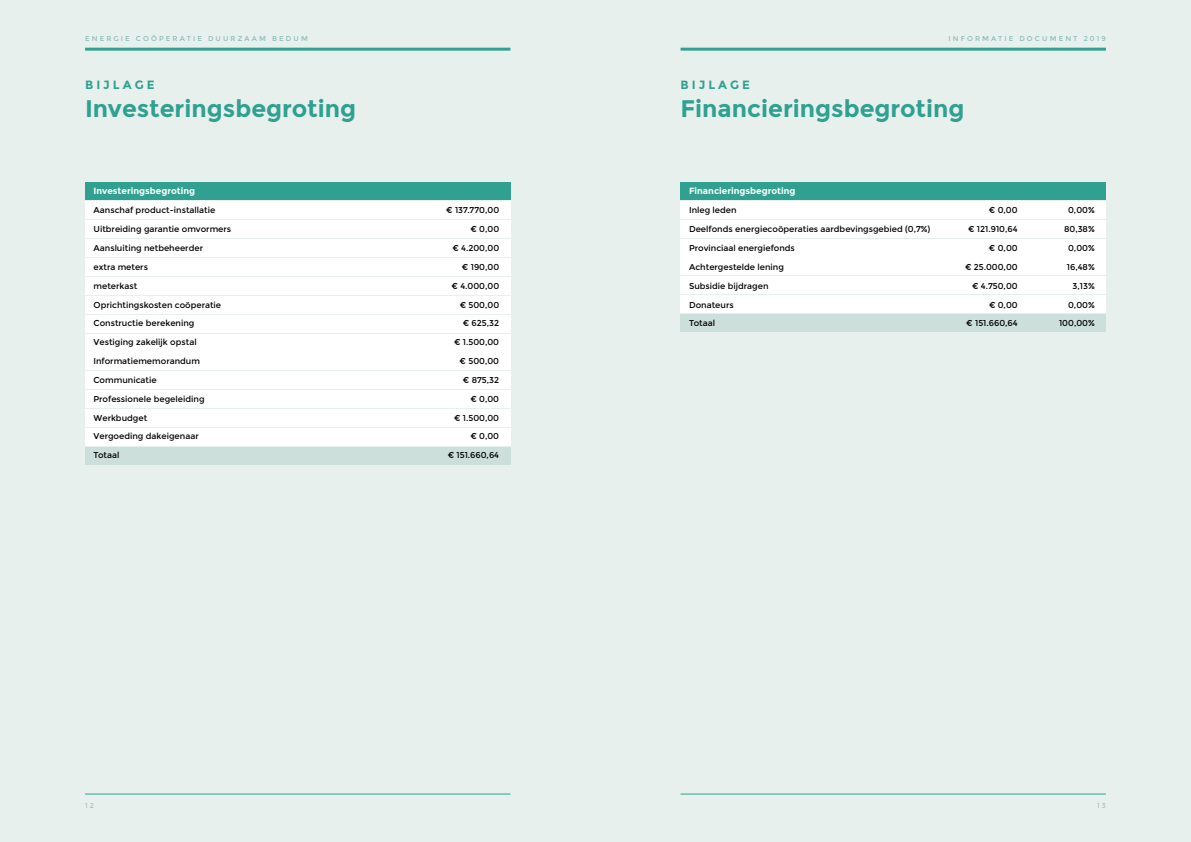
<style>
.page{position:relative;width:1191px;height:842px;background:#fff}
.page>*{position:absolute;margin:0;border:0;box-sizing:border-box;transform-origin:0 0}
.t1{font:700 24px "Montserrat";color:#30a191}
.t2{font:700 12px "Montserrat";letter-spacing:.25em;color:#30a191}
.t3{font:700 9px "Montserrat";color:#fff}
.t4{font:8.5px "Montserrat";color:#000}
.t5{font:7px "Montserrat";letter-spacing:.3em;color:#8bbeb6}
.t6{font:7px "Montserrat";color:#9ec7c0}
</style>
<div class="page">
<div style="left:0;top:0;width:595px;height:842px;background:#e8f0ee"></div>
<div style="left:595px;top:0;width:596px;height:842px;background:#e8f0ee"></div>
<hr style="left:85px;top:48px;width:425px;height:3px;background:#30a191">
<hr style="left:85px;top:794px;width:425px;height:1px;background:#30a191">
<hr style="left:680px;top:48px;width:426px;height:3px;background:#30a191">
<hr style="left:680px;top:794px;width:426px;height:1px;background:#30a191">
<div style="left:85px;top:201px;width:425px;height:18px;background:#fff"></div>
<div style="left:85px;top:182px;width:425px;height:18px;background:#30a191"></div>
<div style="left:85px;top:220px;width:425px;height:18px;background:#fff"></div>
<div style="left:85px;top:239px;width:425px;height:18px;background:#fff"></div>
<div style="left:85px;top:258px;width:425px;height:18px;background:#fff"></div>
<div style="left:85px;top:277px;width:425px;height:18px;background:#fff"></div>
<div style="left:85px;top:315px;width:425px;height:18px;background:#fff"></div>
<div style="left:85px;top:371px;width:425px;height:18px;background:#fff"></div>
<div style="left:85px;top:390px;width:425px;height:18px;background:#fff"></div>
<div style="left:85px;top:428px;width:425px;height:18px;background:#fff"></div>
<div style="left:680px;top:314px;width:426px;height:18px;background:#ccdfdb"></div>
<div style="left:85px;top:296px;width:425px;height:18px;background:#fff"></div>
<div style="left:85px;top:353px;width:425px;height:17px;background:#fff"></div>
<div style="left:85px;top:409px;width:425px;height:18px;background:#fff"></div>
<div style="left:680px;top:239px;width:426px;height:17px;background:#fff"></div>
<div style="left:680px;top:257px;width:426px;height:18px;background:#fff"></div>
<div style="left:680px;top:295px;width:426px;height:18px;background:#fff"></div>
<div style="left:85px;top:334px;width:425px;height:17px;background:#fff"></div>
<div style="left:85px;top:447px;width:425px;height:18px;background:#ccdfdb"></div>
<div style="left:680px;top:220px;width:426px;height:18px;background:#fff"></div>
<div style="left:680px;top:276px;width:426px;height:18px;background:#fff"></div>
<div style="left:680px;top:201px;width:426px;height:18px;background:#fff"></div>
<div style="left:680px;top:182px;width:426px;height:18px;background:#30a191"></div>
<p class="t5" style="left:85px;top:34px;width:224px">ENERGIE COÖPERATIE DUURZAAM BEDUM</p>
<p class="t5" style="left:948px;top:34px;width:159px">INFORMATIE DOCUMENT 2019</p>
<h2 class="t2" style="left:85px;top:77px;width:71px">BIJLAGE</h2>
<h1 class="t1" style="left:85px;top:94px;width:272px">Investeringsbegroting</h1>
<h2 class="t2" style="left:680px;top:77px;width:71px">BIJLAGE</h2>
<h1 class="t1" style="left:680px;top:94px;width:285px">Financieringsbegroting</h1>
<p class="t3" style="left:94px;top:186px;width:103px">Investeringsbegroting</p>
<p class="t4" style="left:94px;top:205px;width:123px">Aanschaf product-installatie</p>
<p class="t4" style="left:446px;top:205px;width:54px">€ 137.770,00</p>
<p class="t4" style="left:94px;top:224px;width:139px">Uitbreiding garantie omvormers</p>
<p class="t4" style="left:470px;top:224px;width:30px">€ 0,00</p>
<p class="t4" style="left:94px;top:243px;width:111px">Aansluiting netbeheerder</p>
<p class="t4" style="left:452px;top:243px;width:48px">€ 4.200,00</p>
<p class="t4" style="left:94px;top:262px;width:56px">extra meters</p>
<p class="t4" style="left:462px;top:262px;width:39px">€ 190,00</p>
<p class="t4" style="left:94px;top:281px;width:45px">meterkast</p>
<p class="t4" style="left:451px;top:281px;width:49px">€ 4.000,00</p>
<p class="t4" style="left:94px;top:300px;width:129px">Oprichtingskosten coöperatie</p>
<p class="t4" style="left:460px;top:300px;width:41px">€ 500,00</p>
<p class="t4" style="left:94px;top:318px;width:102px">Constructie berekening</p>
<p class="t4" style="left:463px;top:318px;width:38px">€ 625,32</p>
<p class="t4" style="left:93px;top:337px;width:105px">Vestiging zakelijk opstal</p>
<p class="t4" style="left:454px;top:337px;width:47px">€ 1.500,00</p>
<p class="t4" style="left:93px;top:356px;width:108px">Informatiememorandum</p>
<p class="t4" style="left:459px;top:356px;width:41px">€ 500,00</p>
<p class="t4" style="left:93px;top:375px;width:65px">Communicatie</p>
<p class="t4" style="left:463px;top:375px;width:38px">€ 875,32</p>
<p class="t4" style="left:93px;top:394px;width:113px">Professionele begeleiding</p>
<p class="t4" style="left:470px;top:394px;width:30px">€ 0,00</p>
<p class="t4" style="left:93px;top:413px;width:55px">Werkbudget</p>
<p class="t4" style="left:454px;top:413px;width:47px">€ 1.500,00</p>
<p class="t4" style="left:93px;top:431px;width:107px">Vergoeding dakeigenaar</p>
<p class="t4" style="left:470px;top:431px;width:30px">€ 0,00</p>
<p class="t4" style="left:93px;top:450px;width:27px">Totaal</p>
<p class="t4" style="left:448px;top:450px;width:53px">€ 151.660,64</p>
<p class="t3" style="left:689px;top:186px;width:108px">Financieringsbegroting</p>
<p class="t4" style="left:689px;top:205px;width:49px">Inleg leden</p>
<p class="t4" style="left:989px;top:205px;width:30px">€ 0,00</p>
<p class="t4" style="left:1068px;top:205px;width:28px">0,00%</p>
<p class="t4" style="left:689px;top:224px;width:243px">Deelfonds energiecoöperaties aardbevingsgebied (0,7%)</p>
<p class="t4" style="left:968px;top:224px;width:51px">€ 121.910,64</p>
<p class="t4" style="left:1064px;top:224px;width:32px">80,38%</p>
<p class="t4" style="left:689px;top:243px;width:107px">Provinciaal energiefonds</p>
<p class="t4" style="left:989px;top:243px;width:30px">€ 0,00</p>
<p class="t4" style="left:1068px;top:243px;width:28px">0,00%</p>
<p class="t4" style="left:689px;top:262px;width:96px">Achtergestelde lening</p>
<p class="t4" style="left:965px;top:262px;width:54px">€ 25.000,00</p>
<p class="t4" style="left:1066px;top:262px;width:29px">16,48%</p>
<p class="t4" style="left:689px;top:281px;width:81px">Subsidie bijdragen</p>
<p class="t4" style="left:972px;top:281px;width:47px">€ 4.750,00</p>
<p class="t4" style="left:1072px;top:281px;width:24px">3,13%</p>
<p class="t4" style="left:689px;top:300px;width:46px">Donateurs</p>
<p class="t4" style="left:989px;top:300px;width:30px">€ 0,00</p>
<p class="t4" style="left:1068px;top:300px;width:28px">0,00%</p>
<p class="t4" style="left:689px;top:318px;width:27px">Totaal</p>
<p class="t4" style="left:966px;top:318px;width:53px">€ 151.660,64</p>
<p class="t4" style="left:1059px;top:318px;width:37px">100,00%</p>
<p class="t6" style="left:85px;top:802px;width:10px">1 2</p>
<p class="t6" style="left:1097px;top:802px;width:10px">1 3</p>
</div>
